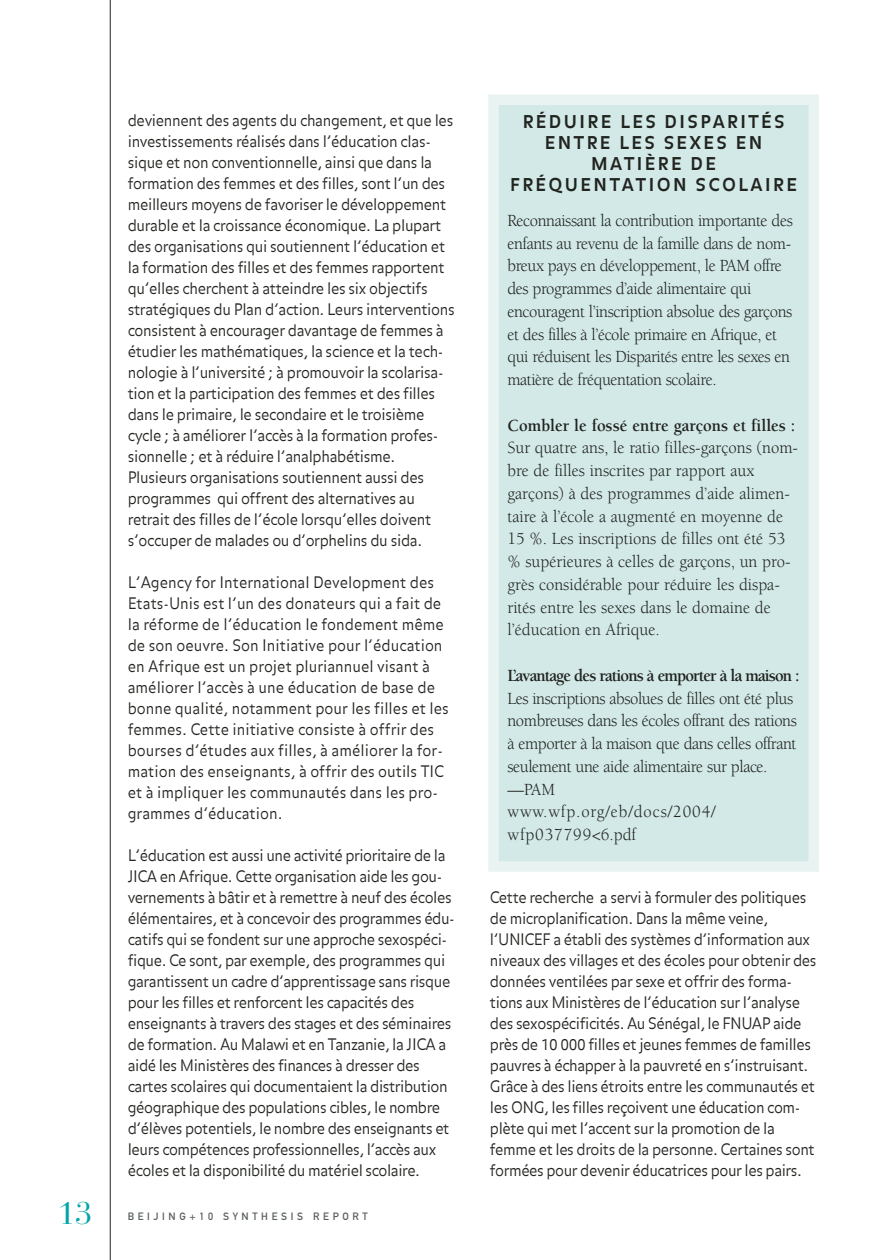
<style>
.page{position:relative;width:882px;height:1260px;background:#fff}
.page>*{position:absolute;margin:0;border:0;box-sizing:border-box;transform-origin:0 0}
.t1{font:31.5px "Bauer Bodoni";color:#00a6a7}
.t2{font:17.5px/22.8px "Berkeley";letter-spacing:-.025em;color:#20231e;scale:.95 1}
.t3{font:17.5px/22.8px "Berkeley";color:#20231e;scale:.95 1}
.t4{font:700 17.5px/21px "Balance";letter-spacing:.14em;color:#20231e;text-align:center}
.t5{font:700 17.5px "Berkeley";letter-spacing:-.055em;color:#20231e;scale:.95 1}
.t6{font:700 17.5px "Berkeley";color:#20231e;scale:.95 1}
.t7{font:300 15.75px/21px "Balance";letter-spacing:-.03em;color:#20231e;scale:.95 1}
.t8{font:300 15.75px/21px "Balance";color:#20231e;scale:.95 1}
.t9{font:10.5px "DIN Mittelschrift";letter-spacing:.345em;color:#575e5c}
</style>
<div class="page">
<hr style="left:110px;top:0;width:1px;height:1260px;background:#20231e">
<div style="left:494px;top:100px;width:320px;height:767px;background:#d3e9e8"></div>
<div style="left:488px;top:94px;width:331px;height:778px;border:10px solid #e9f4f2"></div>
<p class="t7" style="left:128px;top:112px;width:346px">deviennent des agents du changement, et que les investissements réalisés dans l’éducation clas&shy;sique et non conventionnelle, ainsi que dans la formation des femmes et des filles, sont l’un des meilleurs moyens de favoriser le développement durable et la croissance économique. La plupart des organisations qui soutiennent l’éducation et la formation des filles et des femmes rapportent qu’elles cherchent à atteindre les six objectifs stratégiques du Plan d’action. Leurs interventions consistent à encourager davantage de femmes à étudier les mathématiques, la science et la tech&shy;nologie à l’université ; à promouvoir la scolarisa&shy;tion et la participation des femmes et des filles dans le primaire, le secondaire et le troisième cycle ; à améliorer l’accès à la formation profes&shy;sionnelle ; et à réduire l’analphabétisme.<br>Plusieurs organisations soutiennent aussi des programmes qui offrent des alternatives au retrait des filles de l’école lorsqu’elles doivent s’occuper de malades ou d’orphelins du sida.</p>
<p class="t8" style="left:128px;top:574px;width:340px">L’Agency for International Development des Etats-Unis est l’un des donateurs qui a fait de la réforme de l’éducation le fondement même de son oeuvre. Son Initiative pour l’éducation en Afrique est un projet pluriannuel visant à améliorer l’accès à une éducation de base de bonne qualité, notamment pour les filles et les femmes. Cette initiative consiste à offrir des bourses d’études aux filles, à améliorer la for&shy;mation des enseignants, à offrir des outils TIC et à impliquer les communautés dans les pro&shy;grammes d’éducation.</p>
<p class="t7" style="left:128px;top:847px;width:346px">L’éducation est aussi une activité prioritaire de la JICA en Afrique. Cette organisation aide les gou&shy;vernements à bâtir et à remettre à neuf des écoles élémentaires, et à concevoir des programmes édu&shy;catifs qui se fondent sur une approche sexospéci&shy;fique. Ce sont, par exemple, des programmes qui garantissent un cadre d’apprentissage sans risque pour les filles et renforcent les capacités des enseignants à travers des stages et des séminaires de formation. Au Malawi et en Tanzanie, la JICA a aidé les Ministères des finances à dresser des cartes scolaires qui documentaient la distribution géographique des populations cibles, le nombre d’élèves potentiels, le nombre des enseignants et leurs compétences professionnelles, l’accès aux écoles et la disponibilité du matériel scolaire.</p>
<h1 class="t1" style="left:58px;top:1201px;width:37px">13</h1>
<p class="t9" style="left:128px;top:1213px;width:242px">BEIJING+10 SYNTHESIS REPORT</p>
<p class="t4" style="left:510px;top:113px;width:288px">RÉDUIRE LES DISPARITÉS<br>ENTRE LES SEXES EN<br>MATIÈRE DE<br>FRÉQUENTATION SCOLAIRE</p>
<p class="t2" style="left:508px;top:211px;width:302px">Reconnaissant la contribution importante des enfants au revenu de la famille dans de nom&shy;breux pays en développement, le PAM offre des programmes d’aide alimentaire qui encouragent l’inscription absolue des garçons et des filles à l’école primaire en Afrique, et qui réduisent les Disparités entre les sexes en matière de fréquentation scolaire.</p>
<p class="t6" style="left:508px;top:418px;width:305px">Combler le fossé entre garçons et filles :</p>
<p class="t3" style="left:508px;top:438px;width:307px">Sur quatre ans, le ratio filles-garçons (nom&shy;bre de filles inscrites par rapport aux garçons) à des programmes d’aide alimen&shy;taire à l’école a augmenté en moyenne de 15 %. Les inscriptions de filles ont été 53 % supérieures à celles de garçons, un pro&shy;grès considérable pour réduire les dispa&shy;rités entre les sexes dans le domaine de l’éducation en Afrique.</p>
<p class="t5" style="left:508px;top:669px;width:309px">L’avantage des rations à emporter à la maison :</p>
<p class="t2" style="left:508px;top:688px;width:306px">Les inscriptions absolues de filles ont été plus nombreuses dans les écoles offrant des rations à emporter à la maison que dans celles offrant seulement une aide alimentaire sur place. —PAM<br>www.wfp.org/eb/docs/2004/ wfp037799&lt;6.pdf</p>
<p class="t7" style="left:490px;top:889px;width:345px">Cette recherche a servi à formuler des politiques de microplanification. Dans la même veine, l’UNICEF a établi des systèmes d’information aux niveaux des villages et des écoles pour obtenir des données ventilées par sexe et offrir des forma&shy;tions aux Ministères de l’éducation sur l’analyse des sexospécificités. Au Sénégal, le FNUAP aide près de 10 000 filles et jeunes femmes de familles pauvres à échapper à la pauvreté en s’instruisant.<br>Grâce à des liens étroits entre les communautés et les ONG, les filles reçoivent une éducation com&shy;plète qui met l’accent sur la promotion de la femme et les droits de la personne. Certaines sont formées pour devenir éducatrices pour les pairs.</p>
</div>
